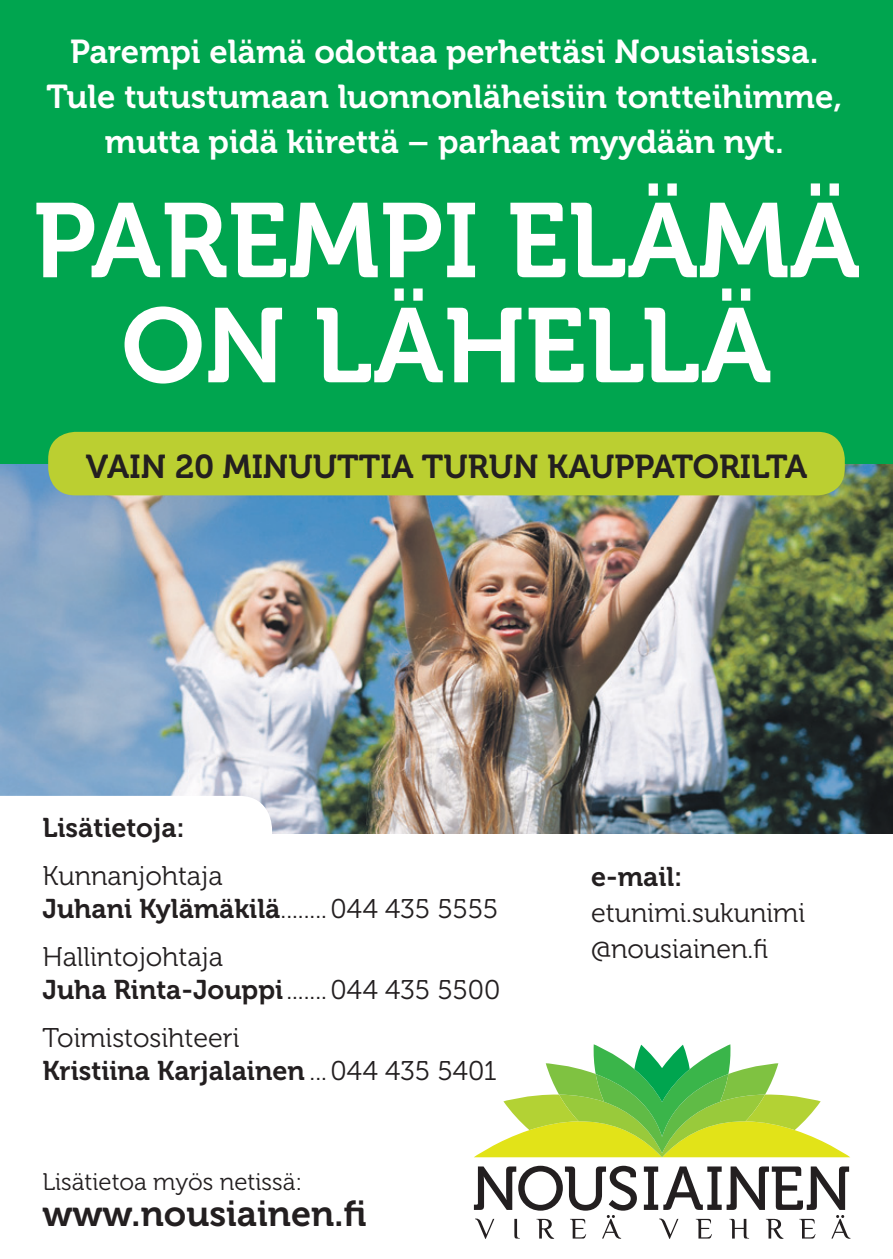
<style>
.page{position:relative;width:893px;height:1259px;background:#fff}
.page>*{position:absolute;margin:0;border:0;box-sizing:border-box;transform-origin:0 0}
.t1{font:105px/105px "Museo 700";color:#fff;text-align:center}
.t2{font:36px "Museo 700";color:#231f20}
.t3{font:33px/45px "Museo 700";color:#fff;text-align:center}
.t4{font:33px "Museo 700";color:#231f20}
.t5{font:27px/33px "Museo 300";color:#231f20}
.t6{font:27px "Museo 700";color:#231f20}
.t7{font:24px "Museo 300";color:#231f20}
.s1{font-family:"Museo 700"}
.s2{font-family:"Museo 300"}
</style>
<div class="page">
<img style="left:0;top:463px;width:893px;height:370px">
<div style="left:0;top:0;width:893px;height:463px;background:#00a54f"></div>
<svg style="left:474px;top:1044px;width:376px;height:113px"></svg>
<svg style="left:474px;top:1165px;width:163px;height:73px"></svg>
<svg style="left:644px;top:1166px;width:206px;height:72px"></svg>
<div style="left:48px;top:432px;width:797px;height:63px;background:#bbcf31;border-radius:27px"></div>
<svg style="left:0;top:796px;width:272px;height:37px"></svg>
<p class="t3" style="left:47px;top:30px;width:797px">Parempi elämä odottaa perhettäsi Nousiaisissa.<br>Tule tutustumaan luonnonläheisiin tontteihimme, mutta pidä kiirettä – parhaat myydään nyt.</p>
<h1 class="t1" style="left:33px;top:190px;width:829px">PAREMPI ELÄMÄ<br>ON LÄHELLÄ</h1>
<p class="t4" style="left:86px;top:448px;width:42px">Vain</p>
<p class="t4" style="left:175px;top:448px;width:71px">20 min</p>
<p class="t4" style="left:288px;top:448px;width:69px">uuttia</p>
<p class="t4" style="left:422px;top:448px;width:213px">Turun kauppatorilta</p>
<p class="t6" style="left:43px;top:812px;width:144px">Lisätietoja:</p>
<p class="t5" style="left:43px;top:859px;width:457px">Kunnanjohtaja<br><span class="s1">Juhani Kylämäkilä</span>........044 435 5555</p>
<p class="t5" style="left:43px;top:940px;width:459px">Hallintojohtaja<br><span class="s1">Juha Rinta-Jouppi</span>.......044 435 5500</p>
<p class="t5" style="left:43px;top:1021px;width:198px">Toimistosihteeri</p>
<p class="t6" style="left:43px;top:1055px;width:456px">Kristiina Karjalainen <span class="s2">...044 435 5401</span></p>
<p class="t7" style="left:43px;top:1168px;width:261px">Lisätietoa myös netissä:</p>
<h2 class="t2" style="left:43px;top:1193px;width:326px">www.nousiainen.fi</h2>
<p class="t6" style="left:591px;top:861px;width:93px">e-mail:</p>
<p class="t5" style="left:591px;top:895px;width:216px;line-height:36px">etunimi.sukunimi @nousiainen.fi</p>
</div>
